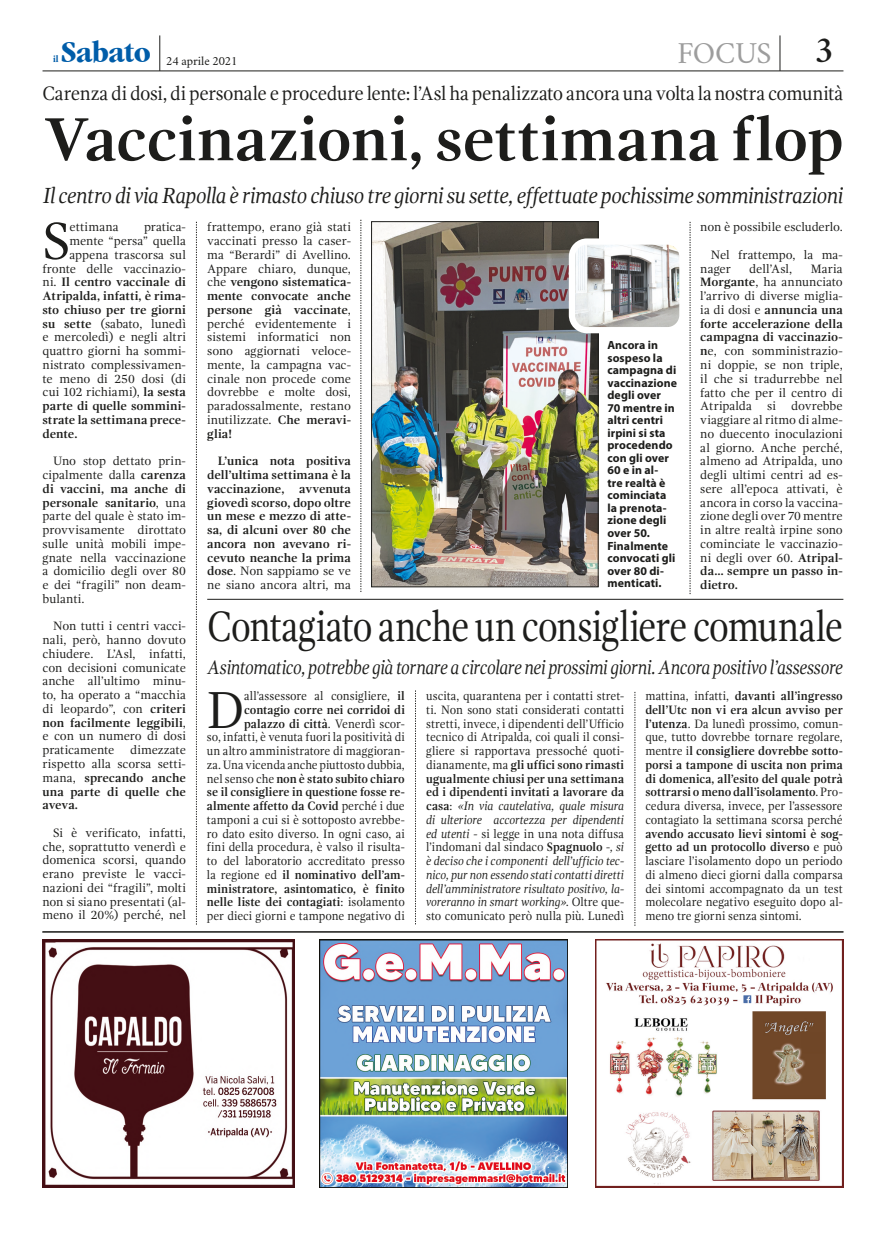
<style>
.page{position:relative;width:886px;height:1241px;background:#fff}
.page>*{position:absolute;margin:0;border:0;box-sizing:border-box;transform-origin:0 0}
.t1{font:700 62.5px "Gandhi Serif";color:#1d1d1b}
.t2{font:53.5px "Gandhi Serif";color:#1d1d1b}
.t3{font:53.5px "Gandhi Serif";color:#1d1d1b;scale:.93 1}
.t4{font:43.75px "Gandhi Serif";letter-spacing:-.03em;color:#1d1d1b;scale:.83 1}
.t5{font:700 condensed 31.25px "Garamond FC";color:#005da9;scale:1.1 1}
.t6{font:30px "Crimson";letter-spacing:-.01em;color:#9d9d9d}
.t7{font:italic 22.5px "Gandhi Serif";letter-spacing:-.025em;color:#1d1d1b;scale:.93 1}
.t8{font:20px "Gandhi Serif";letter-spacing:-.02em;color:#1d1d1b;scale:.93 1}
.t9{font:italic 20px "Gandhi Serif";letter-spacing:-.025em;color:#1d1d1b;scale:.87 1}
.t10{font:12.5px/13.8px "Gandhi Serif";color:#1d1d1b;text-align:justify}
.t11{font:12.5px/13.8px "Gandhi Serif";color:#1d1d1b;text-align:justify;scale:.93 1}
.t12{font:700 12.5px/13.8px "Gandhi Serif";color:#1d1d1b;text-align:justify;scale:.93 1}
.t13{font:700 12.5px/13.8px "Gandhi Serif";color:#1d1d1b;text-align:justify}
.t14{font:12.5px "Crimson";color:#1d1d1b}
.t15{font:700 11.88px/12.5px "Myriad Pro";letter-spacing:.01em;color:#1d1d1b}
.t16{font:700 condensed 10px "Garamond FC";color:#005da9}
.s1{font-weight:600;font-size:37.5px;color:#1d1d1b}
.s2{font-weight:700}
.s3{font-weight:400}
.s4{font-style:italic}
</style>
<div class="page">
<hr style="left:43px;top:71px;width:800px;height:1px;background:#1d1d1b">
<hr style="left:159px;top:35px;width:1px;height:36px;background:#1d1d1b">
<hr style="left:780px;top:35px;width:1px;height:36px;background:#1d1d1b">
<hr style="left:42px;top:931px;width:801px;height:1px;background:#1d1d1b">
<svg style="left:361px;top:220px;width:1px;height:372px"></svg>
<svg style="left:196px;top:222px;width:1px;height:702px"></svg>
<img style="left:371px;top:221px;width:227px;height:366px">
<hr style="left:207px;top:599px;width:636px;height:1px;background:#1d1d1b">
<svg style="left:690px;top:222px;width:1px;height:372px"></svg>
<svg style="left:415px;top:690px;width:1px;height:234px"></svg>
<svg style="left:635px;top:692px;width:1px;height:233px"></svg>
<img style="left:572px;top:241px;width:106px;height:85px">
<div style="left:569px;top:238px;width:116px;height:95px;border:6px solid #fff;border-radius:15px"></div>
<img style="left:595px;top:939px;width:248px;height:248px">
<img style="left:320px;top:939px;width:248px;height:248px">
<img style="left:43px;top:939px;width:252px;height:248px">
<h3 class="t6" style="left:677px;top:32px;width:157px">FOCUS <span class="s1">3</span></h3>
<h3 class="t8" style="left:43px;top:82px;width:863px">Carenza di dosi, di personale e procedure lente: l’Asl ha penalizzato ancora una volta la nostra comunità</h3>
<h3 class="t5" style="left:61px;top:34px;width:83px">Sabato</h3>
<p class="t16" style="left:53px;top:53px;width:7px">il</p>
<p class="t14" style="left:166px;top:52px;width:73px">24 aprile 2021</p>
<h1 class="t1" style="left:43px;top:104px;width:802px">Vaccinazioni, settimana flop</h1>
<h3 class="t7" style="left:43px;top:182px;width:862px">Il centro di via Rapolla è rimasto chiuso tre giorni su sette, effettuate pochissime somministrazioni</h3>
<p class="t10" style="left:700px;top:220px;width:144px">non è possibile escluderlo.</p>
<p class="t10" style="left:700px;top:248px;width:144px;text-indent:11px">Nel frattempo, la ma&shy;nager</p>
<p class="t10" style="left:207px;top:220px;width:145px">frattempo, erano già stati vaccinati presso la caser&shy;ma “Berardi” di Avellino.<br>Appare chiaro, dunque, che <span class="s2">vengono sistematica&shy;mente convocate anche persone già vaccinate</span>, perché evidentemente i sistemi informatici non sono aggiornati veloce&shy;mente, la campagna vac&shy;cinale non procede come dovrebbe e molte dosi, paradossalmente, restano inutilizzate. <span class="s2">Che meravi&shy;glia!</span></p>
<p class="t13" style="left:207px;top:454px;width:145px;text-indent:11px">L’unica nota positiva dell’ultima settimana è la vaccinazione, avvenuta giovedì scorso, dopo oltre un mese e mezzo di atte&shy;sa, di alcuni over 80 che ancora non avevano ri&shy;cevuto neanche la prima dose<span class="s3">. Non sappiamo se ve ne siano ancora altri, ma</span></p>
<h2 class="t2" style="left:43px;top:211px;width:29px">S</h2>
<p class="t10" style="left:70px;top:220px;width:51px">ettimana</p>
<p class="t10" style="left:144px;top:220px;width:43px">pratica-</p>
<p class="t10" style="left:70px;top:234px;width:118px">mente “persa” quella</p>
<p class="t10" style="left:70px;top:248px;width:118px">appena trascorsa sul</p>
<p class="t10" style="left:43px;top:261px;width:145px">fronte delle vaccinazio-</p>
<p class="t13" style="left:43px;top:275px;width:145px"><span class="s3">ni.</span> Il centro vaccinale di</p>
<p class="t13" style="left:43px;top:289px;width:145px">Atripalda, infatti, è rima-</p>
<p class="t13" style="left:43px;top:303px;width:145px">sto chiuso per tre giorni</p>
<p class="t10" style="left:43px;top:316px;width:145px"><span class="s2">su sette</span> (sabato, lunedì</p>
<p class="t10" style="left:43px;top:330px;width:145px">e mercoledì) e negli altri</p>
<p class="t10" style="left:43px;top:344px;width:145px">quattro giorni ha sommi-</p>
<p class="t10" style="left:43px;top:358px;width:145px">nistrato complessivamen-</p>
<p class="t10" style="left:43px;top:371px;width:145px">te meno di 250 dosi (di</p>
<p class="t10" style="left:43px;top:385px;width:145px">cui 102 richiami), <span class="s2">la sesta</span></p>
<p class="t13" style="left:43px;top:399px;width:145px">parte di quelle sommini-</p>
<p class="t13" style="left:43px;top:413px;width:145px">strate la settimana prece-</p>
<p class="t13" style="left:43px;top:426px;width:36px">dente.</p>
<p class="t10" style="left:43px;top:454px;width:145px;text-indent:11px">Uno stop dettato prin&shy;cipalmente dalla <span class="s2">carenza di vaccini, ma anche di personale sanitario</span>, una parte del quale è stato im&shy;provvisamente dirottato sulle unità mobili impe&shy;gnate nella vaccinazione a domicilio degli over 80 e dei “fragili” non deam&shy;bulanti.</p>
<p class="t10" style="left:43px;top:619px;width:145px;text-indent:11px">Non tutti i centri vacci&shy;nali, però, hanno dovuto chiudere. L’Asl, infatti, con decisioni comunicate anche all’ultimo minu&shy;to, ha operato a “macchia di leopardo”, con <span class="s2">criteri non facilmente leggibili</span>, e con un numero di dosi praticamente dimezzate rispetto alla scorsa setti&shy;mana, <span class="s2">sprecando anche una parte di quelle che aveva.</span></p>
<p class="t10" style="left:43px;top:825px;width:145px;text-indent:11px">Si è verificato, infatti, che, soprattutto venerdì e domenica scorsi, quando erano previste le vacci&shy;nazioni dei “fragili”, molti non si siano presentati (al&shy;meno il 20%) perché, nel</p>
<p class="t10" style="left:749px;top:261px;width:45px">dell’Asl,</p>
<p class="t10" style="left:700px;top:261px;width:144px;text-indent:110px">Maria <span class="s2">Morgante</span>, ha annunciato l’arrivo di diverse miglia&shy;ia di dosi e <span class="s2">annuncia una forte accelerazione della campagna di vaccinazio&shy;n</span>e, con somministrazio&shy;ni doppie, se non triple, il che si tradurrebbe nel fatto che per il centro di Atripalda si dovrebbe viaggiare al ritmo di alme&shy;no duecento inoculazioni al giorno. Anche perché, almeno ad Atripalda, uno degli ultimi centri ad es&shy;sere all’epoca attivati, è ancora in corso la vaccina&shy;zione degli over 70 mentre in altre realtà irpine sono cominciate le vaccinazio&shy;ni degli over 60. <span class="s2">Atripal&shy;da… sempre un passo in&shy;dietro.</span></p>
<p class="t15" style="left:607px;top:338px;width:71px">Ancora in sospeso la campagna di vaccinazione degli over<br>70 mentre in altri centri irpini si sta procedendo con gli over<br>60 e in al-<br>tre realtà è cominciata la prenota&shy;zione degli over 50.<br>Finalmente convocati gli over 80 di&shy;menticati.</p>
<h3 class="t4" style="left:207px;top:601px;width:767px">Contagiato anche un consigliere comunale</h3>
<h3 class="t9" style="left:207px;top:656px;width:732px">Asintomatico, potrebbe già tornare a circolare nei prossimi giorni. Ancora positivo l’assessore</h3>
<p class="t11" style="left:426px;top:689px;width:214px">uscita, quarantena per i contatti stret&shy;ti. Non sono stati considerati contatti stretti, invece, i dipendenti dell’Ufficio tecnico di Atripalda, coi quali il consi&shy;gliere si rapportava pressoché quoti&shy;dianamente, ma <span class="s2">gli uffici sono rimasti ugualmente chiusi per una settimana ed i dipendenti invitati a lavorare da casa</span>: <span class="s4">«In via cautelativa, quale misura di ulteriore accortezza per dipendenti ed utenti -</span> si legge in una nota diffusa l’indomani dal sindaco <span class="s2">Spagnuolo</span> -<span class="s4">, si è deciso che i componenti dell’ufficio tec&shy;nico, pur non essendo stati contatti diretti dell’amministratore risultato positivo, la&shy;voreranno in smart working».</span> Oltre que&shy;sto comunicato però nulla più. Lunedì</p>
<p class="t12" style="left:645px;top:689px;width:214px"><span class="s3">mattina, infatti,</span> davanti all’ingresso dell’Utc non vi era alcun avviso per l’utenza<span class="s3">. Da lunedì prossimo, comun&shy;que, tutto dovrebbe tornare regolare, mentre i</span>l consigliere dovrebbe sotto&shy;porsi a tampone di uscita non prima di domenica, all’esito del quale potrà sottrarsi o meno dall’isolamento<span class="s3">. Pro&shy;cedura diversa, invece, per l’assessore contagiato la settimana scorsa perché</span></p>
<p class="t11" style="left:207px;top:689px;width:214px;text-align:right">all’assessore al consigliere, <span class="s2">il contagio corre nei corridoi di palazzo di città</span>. Venerdì scor-<br>so, infatti, è venuta fuori la positività di un altro amministratore di maggioran&shy;za. Una vicenda anche piuttosto dubbia, nel senso che <span class="s2">non è stato subito chiaro se il consigliere in questione fosse re&shy;almente affetto da Covid</span> perché i due tamponi a cui si è sottoposto avrebbe&shy;ro dato esito diverso. In ogni caso, ai fini della procedura, è valso il risulta&shy;to del laboratorio accreditato presso la regione ed <span class="s2">il nominativo dell’am&shy;ministratore, asintomatico, è finito nelle liste dei contagiati</span>: isolamento per dieci giorni e tampone negativo di</p>
<h2 class="t3" style="left:207px;top:679px;width:42px">D</h2>
<p class="t11" style="left:645px;top:826px;width:214px"><span class="s2">avendo accusato lievi sintomi è sog&shy;getto ad un protocollo diverso</span> e può lasciare l’isolamento dopo un periodo di almeno dieci giorni dalla comparsa dei sintomi accompagnato da un test molecolare negativo eseguito dopo al&shy;meno tre giorni senza sintomi.</p>
</div>
